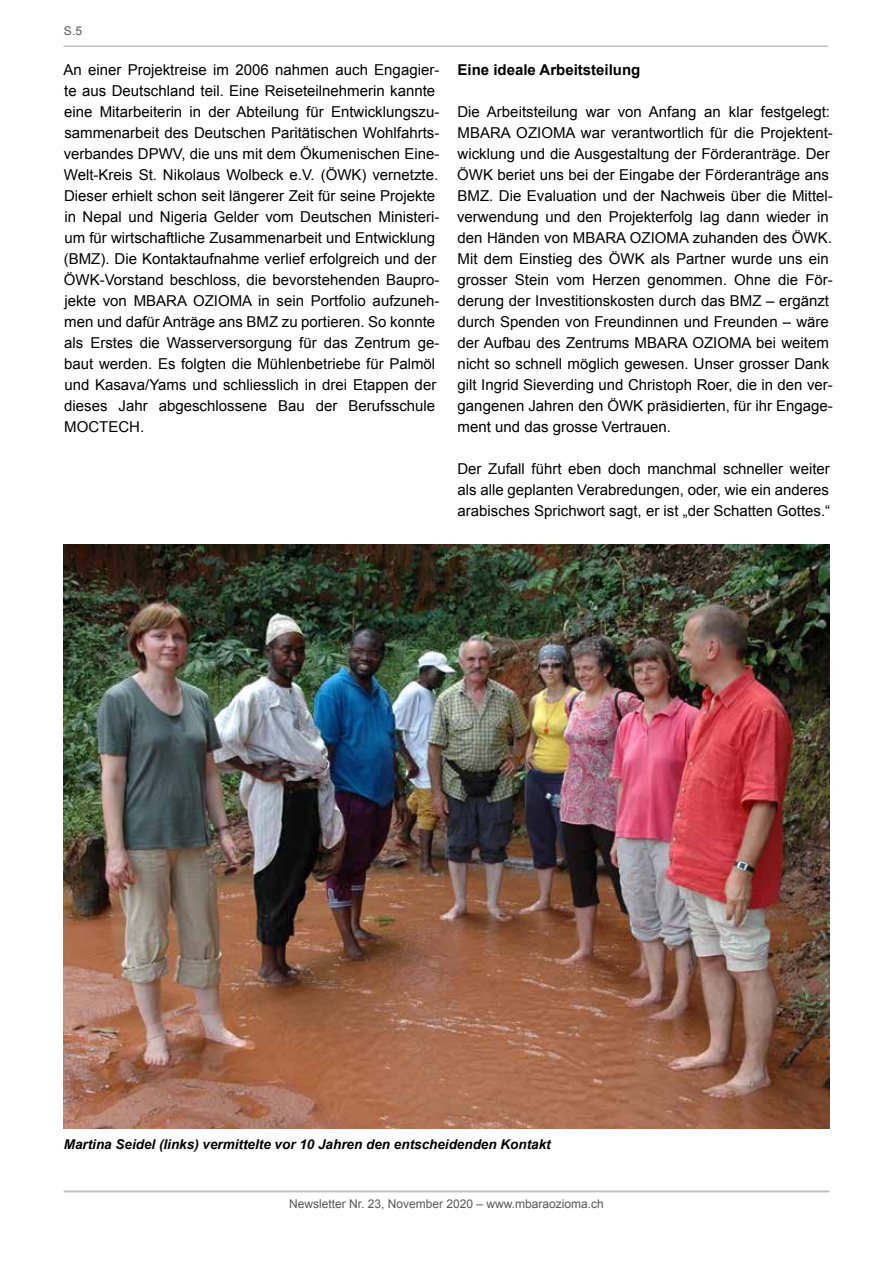
<style>
.page{position:relative;width:893px;height:1263px;background:#fff}
.page>*{position:absolute;margin:0;border:0;box-sizing:border-box;transform-origin:0 0}
.t1{font:15px/21px "Arial";color:#000}
.t2{font:700 15px "Arial";color:#000}
.t3{font:italic 700 13.5px "Arial";color:#000}
.t4{font:12px "Arial";color:#575756}
</style>
<div class="page">
<img style="left:64px;top:544px;width:765px;height:584px">
<hr style="left:64px;top:1191px;width:765px;height:1px;background:#bcbcbc">
<hr style="left:64px;top:45px;width:764px;height:2px;background:#bcbcbc">
<p class="t4" style="left:64px;top:23px;width:20px">S.5</p>
<p class="t1" style="left:64px;top:59px;width:377px">An einer Projektreise im 2006 nahmen auch Engagier&shy;te aus Deutschland teil. Eine Reiseteilnehmerin kannte eine Mitarbeiterin in der Abteilung für Entwicklungszu&shy;sammenarbeit des Deutschen Paritätischen Wohlfahrts&shy;verbandes DPWV, die uns mit dem Ökumenischen Eine-Welt-Kreis St. Nikolaus Wolbeck e.V. (ÖWK) vernetzte.<br>Dieser erhielt schon seit längerer Zeit für seine Projekte in Nepal und Nigeria Gelder vom Deutschen Ministeri&shy;um für wirtschaftliche Zusammenarbeit und Entwicklung (BMZ). Die Kontaktaufnahme verlief erfolgreich und der ÖWK-Vorstand beschloss, die bevorstehenden Baupro&shy;jekte von MBARA OZIOMA in sein Portfolio aufzuneh&shy;men und dafür Anträge ans BMZ zu portieren. So konnte als Erstes die Wasserversorgung für das Zentrum ge&shy;baut werden. Es folgten die Mühlenbetriebe für Palmöl und Kasava/Yams und schliesslich in drei Etappen der dieses Jahr abgeschlossene Bau der Berufsschule MOCTECH.</p>
<p class="t2" style="left:457px;top:60px;width:184px">Eine ideale Arbeitsteilung</p>
<p class="t1" style="left:457px;top:101px;width:377px">Die Arbeitsteilung war von Anfang an klar festgelegt:<br>MBARA OZIOMA war verantwortlich für die Projektent&shy;wicklung und die Ausgestaltung der Förderanträge. Der ÖWK beriet uns bei der Eingabe der Förderanträge ans BMZ. Die Evaluation und der Nachweis über die Mittel&shy;verwendung und den Projekterfolg lag dann wieder in den Händen von MBARA OZIOMA zuhanden des ÖWK.<br>Mit dem Einstieg des ÖWK als Partner wurde uns ein grosser Stein vom Herzen genommen. Ohne die För&shy;derung der Investitionskosten durch das BMZ – ergänzt durch Spenden von Freundinnen und Freunden – wäre der Aufbau des Zentrums MBARA OZIOMA bei weitem nicht so schnell möglich gewesen. Unser grosser Dank gilt Ingrid Sieverding und Christoph Roer, die in den ver&shy;gangenen Jahren den ÖWK präsidierten, für ihr Engage&shy;ment und das grosse Vertrauen.</p>
<p class="t1" style="left:457px;top:458px;width:374px;text-align:justify">Der Zufall führt eben doch manchmal schneller weiter als alle geplanten Verabredungen, oder, wie ein anderes arabisches Sprichwort sagt, er ist „der Schatten Gottes.“</p>
<p class="t3" style="left:64px;top:1135px;width:488px">Martina Seidel (links) vermittelte vor 10 Jahren den entscheidenden Kontakt</p>
<p class="t4" style="left:289px;top:1196px;width:316px">Newsletter Nr. 23, November 2020 – www.mbaraozioma.ch</p>
</div>
